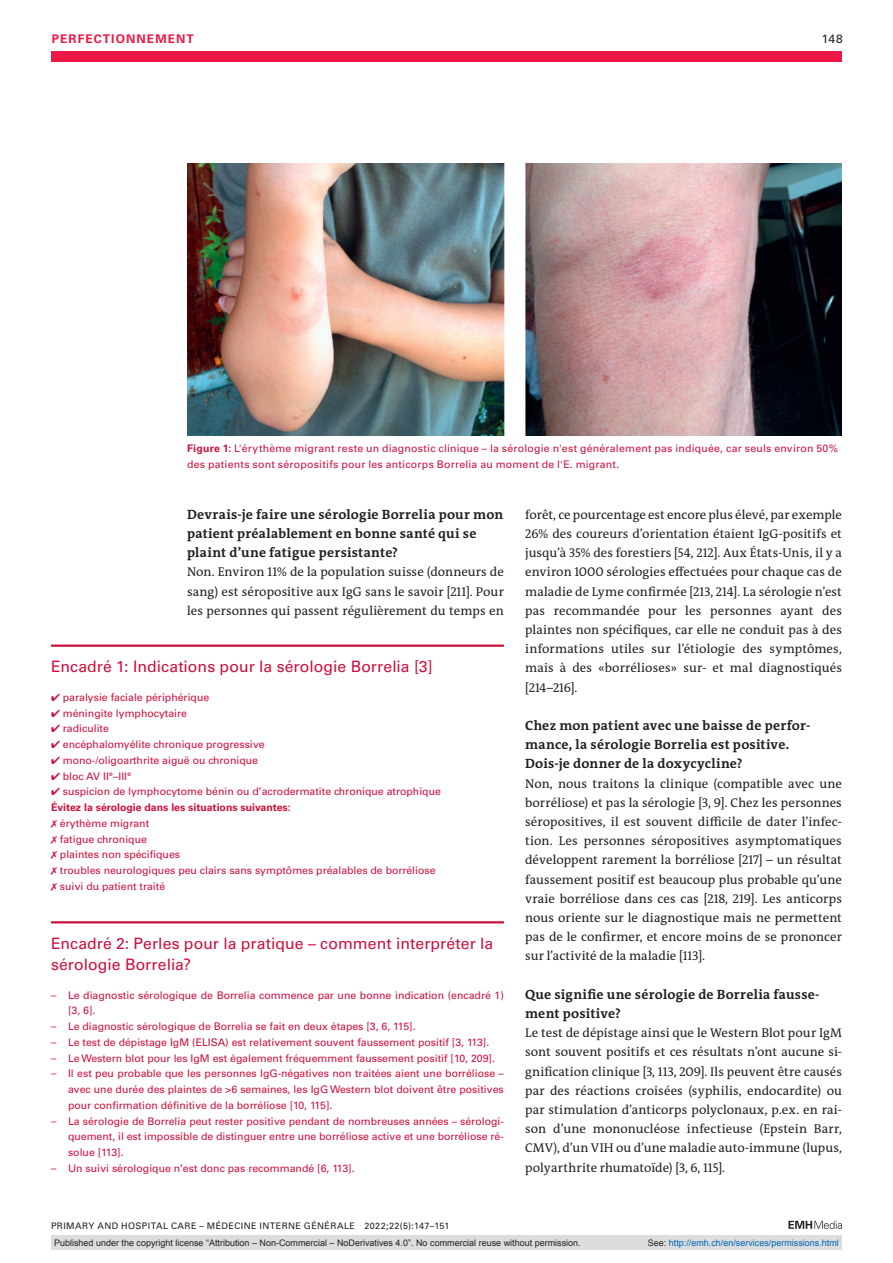
<style>
.page{position:relative;width:893px;height:1263px;background:#fff}
.page>*{position:absolute;margin:0;border:0;box-sizing:border-box;transform-origin:0 0}
.Head1_Start{font:15.75px/21px "Univers LT Std";letter-spacing:.005em;color:#cd0f3b}
.Head2{font:700 13.5px/19.2px "The Antiqua B W7";letter-spacing:.02em;color:#231f20}
.Paragraph{font:12.75px/19.2px "The Antiqua B W5 Plain";letter-spacing:.005em;color:#231f20;text-align:justify}
.t1{font:700 12px "Univers LT Std";letter-spacing:.09em;color:#ed1845}
.t2{font:12px "Univers LT Std";color:#231f20}
.Figure_Caption{font:10.5px/15.8px "Univers LT Std";color:#cd0f3b;text-align:justify}
.Paragraph-2{font:10.5px "Univers LT Std";color:#cd0f3b}
.Figure_Caption-2{font:10.5px/15.8px "Univers LT Std";letter-spacing:.02em;color:#cd0f3b}
.Paragraph-3{font:700 10.5px "Univers LT Std";color:#cd0f3b}
.t3{font:9px "Arial";color:#231f20}
.t4{font:9px "Univers LT Std";letter-spacing:.05em;color:#231f20}
.t5{font:9px "Arial";color:#0066b3}
.s1{font-weight:700}
.s2{font-family:"The Antiqua B W5 Plain"}
.s3{color:#231f20}
</style>
<div class="page">
<div style="left:51px;top:51px;width:791px;height:11px;background:#ed1845"></div>
<svg style="left:788px;top:1221px;width:54px;height:8px"></svg>
<hr style="left:51px;top:644px;width:453px;height:3px;background:#cd0f3b">
<hr style="left:51px;top:921px;width:453px;height:2px;background:#cd0f3b">
<img style="left:187px;top:164px;width:655px;height:271px">
<div style="left:51px;top:1235px;width:791px;height:15px;background:#dcdddf"></div>
<p class="t1" style="left:52px;top:31px;width:144px">Perfectionnement</p>
<p class="t2" style="left:822px;top:31px;width:22px">148</p>
<p class="Figure_Caption-2" style="left:187px;top:441px;width:652px"><span class="s1">Figure 1:</span> L'érythème migrant reste un diagnostic clinique – la sérologie n'est généralement pas indiquée, car seuls environ 50% des patients sont séropositifs pour les anticorps Borrelia au moment de l'E. migrant.</p>
<p class="Head2" style="left:187px;top:505px;width:318px">Devrais-je faire une sérologie Borrelia pour mon patient préalablement en bonne santé qui se plaint d’une fatigue persistante?</p>
<p class="Paragraph" style="left:187px;top:562px;width:318px">Non. Environ 11% de la population suisse (donneurs de sang) est séropositive aux IgG sans le savoir [211]. Pour les personnes qui passent régulièrement du temps en</p>
<p class="Head1_Start" style="left:51px;top:656px;width:383px">Encadré 1: I ndications pour la sérologie Borrelia [3]</p>
<p class="Paragraph-2" style="left:51px;top:691px;width:160px">✔ paralysie faciale périphérique</p>
<p class="Paragraph-2" style="left:51px;top:707px;width:138px">✔ méningite lymphocytaire</p>
<p class="Paragraph-2" style="left:51px;top:722px;width:59px">✔ radiculite</p>
<p class="Paragraph-2" style="left:51px;top:738px;width:215px">✔ encéphalomyélite chronique progressive</p>
<p class="Paragraph-2" style="left:51px;top:754px;width:209px">✔ mono-/oligoarthrite aiguë ou chronique</p>
<p class="Paragraph-2" style="left:51px;top:770px;width:82px">✔ bloc AV II°–III°</p>
<p class="Paragraph-2" style="left:51px;top:785px;width:391px">✔ suspicion de lymphocytome bénin ou d’acrodermatite chronique atrophique</p>
<p class="Paragraph-3" style="left:51px;top:801px;width:241px">Évitez la sérologie dans les situations suivantes:</p>
<p class="Paragraph-2" style="left:51px;top:817px;width:100px">✗ érythème migrant</p>
<p class="Paragraph-2" style="left:51px;top:833px;width:97px">✗ fatigue chronique</p>
<p class="Paragraph-2" style="left:51px;top:848px;width:131px">✗ plaintes non spécifiques</p>
<p class="Paragraph-2" style="left:51px;top:864px;width:386px">✗ troubles neurologiques peu clairs sans symptômes préalables de borréliose</p>
<p class="Paragraph-2" style="left:51px;top:880px;width:116px">✗ suivi du patient traité</p>
<p class="Head1_Start" style="left:51px;top:933px;width:444px">Encadré 2: Perles pour la pratique – comment interpréter la sérologie Borrelia?</p>
<p class="Figure_Caption" style="left:68px;top:987px;width:437px;text-indent:-17px"><span class="s2">–</span> Le diagnostic sérologique de Borrelia commence par une bonne indication (encadré 1) [3, 6].</p>
<p class="Figure_Caption" style="left:51px;top:1018px;width:366px"><span class="s2">–</span> Le diagnostic sérologique de Borrelia se fait en deux étapes [3, 6, 115].</p>
<p class="Figure_Caption" style="left:51px;top:1034px;width:440px"><span class="s2">–</span> Le test de dépistage I gM (ELI SA) est relativement souvent faussement positif [3, 113].</p>
<p class="Figure_Caption" style="left:51px;top:1050px;width:445px"><span class="s2">–</span> Le Western blot pour les IgM est également fréquemment faussement positif [10, 209].</p>
<p class="Figure_Caption" style="left:68px;top:1066px;width:437px;text-indent:-17px"><span class="s2">–</span> I l est peu probable que les personnes IgG-négatives non traitées aient une borréliose – avec une durée des plaintes de &gt;6 semaines, les I gG Western blot doivent être positives pour confirmation définitive de la borréliose [10, 115].</p>
<p class="Figure_Caption" style="left:68px;top:1113px;width:437px;text-indent:-17px"><span class="s2">–</span> La sérologie de Borrelia peut rester positive pendant de nombreuses années – sérologi&shy;quement, il est impossible de distinguer entre une borréliose active et une borréliose ré&shy;solue [113].</p>
<p class="Figure_Caption" style="left:51px;top:1160px;width:305px"><span class="s2">–</span> Un suivi sérologique n’est donc pas recommandé [6, 113].</p>
<p class="Paragraph" style="left:525px;top:505px;width:318px">forêt, ce pourcentage est encore plus élevé, par exemple 26% des coureurs d’orientation étaient IgG-positifs et jusqu’à 35% des forestiers [54, 212]. Aux États-Unis, il y a environ 1000 sérologies effectuées pour chaque cas de maladie de Lyme confirmée [213, 214]. La sérologie n’est pas recommandée pour les personnes ayant des plaintes non spécifiques, car elle ne conduit pas à des informations utiles sur l’étiologie des symptômes, mais à des «borrélioses» sur- et mal diagnostiqués [214–216].</p>
<p class="Head2" style="left:525px;top:716px;width:287px">Chez mon patient avec une baisse de perfor&shy;mance, la sérologie Borrelia est positive.<br>Dois-je donner de la doxycycline?</p>
<p class="Paragraph" style="left:525px;top:774px;width:318px">Non, nous traitons la clinique (compatible avec une borréliose) et pas la sérologie [3, 9]. Chez les personnes séropositives, il est souvent difficile de dater l’infec&shy;tion. Les personnes séropositives asymptomatiques développent rarement la borréliose [217] – un résultat faussement positif est beaucoup plus probable qu’une vraie borréliose dans ces cas [218, 219]. Les anticorps nous oriente sur le diagnostique mais ne permettent pas de le confirmer, et encore moins de se prononcer sur l’activité de la maladie [113].</p>
<p class="Head2" style="left:525px;top:985px;width:296px">Que signifie une sérologie de Borrelia fausse&shy;ment positive?</p>
<p class="Paragraph" style="left:525px;top:1023px;width:318px">Le test de dépistage ainsi que le Western Blot pour IgM sont souvent positifs et ces résultats n’ont aucune si&shy;gnification clinique [3, 113, 209]. Ils peuvent être causés par des réactions croisées (syphilis, endocardite) ou par stimulation d’anticorps polyclonaux, p.ex. en rai&shy;son d’une mononucléose infectieuse (Epstein Barr, CMV), d’un VIH ou d’une maladie auto-immune (lupus, polyarthrite rhumatoïde) [3, 6, 115].</p>
<p class="t4" style="left:51px;top:1220px;width:400px">PRIMARY AND HOSPITAL CARE – MÉDECINE INTERNE GÉNÉRALE 2022;22(5):147–151</p>
<p class="t3" style="left:54px;top:1237px;width:528px">Published under the copyright license “Attribution – Non-Commercial – NoDerivatives 4.0”. No commercial reuse without permission.</p>
<p class="t5" style="left:648px;top:1237px;width:193px"><span class="s3">See:</span> http://emh.ch/en/services/permissions.html</p>
</div>
